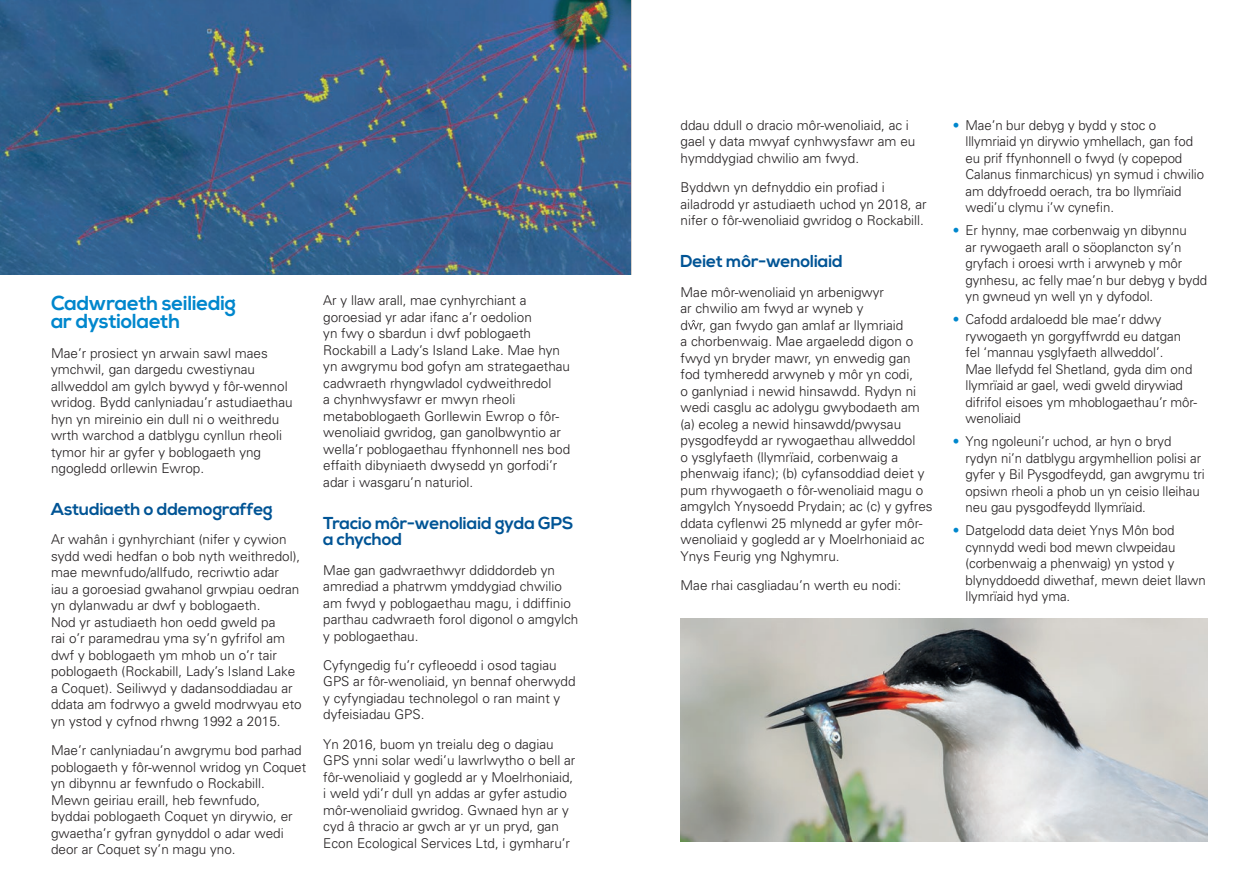
<style>
.page{position:relative;width:1259px;height:893px;background:#fff}
.page>*{position:absolute;margin:0;border:0;box-sizing:border-box;transform-origin:0 0}
.t1{font:700 20.25px/18.8px "Nexa";letter-spacing:-.015em;color:#0087cd}
.Sub_sub_header{font:700 17.25px/16.5px "Nexa";letter-spacing:-.01em;color:#005495}
.Body_copy{font:300 13.5px/16.5px "Univers";color:#231f20}
.s1{color:#0087cd}
</style>
<div class="page">
<svg style="left:688px;top:320px;width:11px;height:9px"></svg>
<img style="left:0;top:0;width:630px;height:275px">
<img style="left:680px;top:619px;width:528px;height:223px">
<p class="t1" style="left:51px;top:294px;width:187px">Cadwraeth seiliedig ar dystiolaeth</p>
<p class="Body_copy" style="left:51px;top:344px;width:243px">Mae’r prosiect yn arwain sawl maes ymchwil, gan dargedu cwestiynau allweddol am gylch bywyd y fôr-wennol wridog. Bydd canlyniadau’r astudiaethau hyn yn mireinio ein dull ni o weithredu wrth warchod a datblygu cynllun rheoli tymor hir ar gyfer y boblogaeth yng ngogledd orllewin Ewrop.</p>
<p class="Sub_sub_header" style="left:51px;top:502px;width:223px">Astudiaeth o ddemograffeg</p>
<p class="Body_copy" style="left:51px;top:531px;width:252px">Ar wahân i gynhyrchiant (nifer y cywion sydd wedi hedfan o bob nyth weithredol), mae mewnfudo/allfudo, recriwtio adar<br>iau a goroesiad gwahanol grwpiau oedran yn dylanwadu ar dwf y boblogaeth.<br>Nod yr astudiaeth hon oedd gweld pa<br>rai o’r paramedrau yma sy’n gyfrifol am dwf y boblogaeth ym mhob un o’r tair poblogaeth (Rockabill, Lady’s Island Lake a Coquet). Seiliwyd y dadansoddiadau ar ddata am fodrwyo a gweld modrwyau eto yn ystod y cyfnod rhwng 1992 a 2015.</p>
<p class="Body_copy" style="left:51px;top:742px;width:257px">Mae’r canlyniadau’n awgrymu bod parhad poblogaeth y fôr-wennol wridog yn Coquet yn dibynnu ar fewnfudo o Rockabill.<br>Mewn geiriau eraill, heb fewnfudo,<br>byddai poblogaeth Coquet yn dirywio, er gwaetha’r gyfran gynyddol o adar wedi deor ar Coquet sy’n magu yno.</p>
<p class="Body_copy" style="left:323px;top:292px;width:248px">Ar y llaw arall, mae cynhyrchiant a goroesiad yr adar ifanc a’r oedolion<br>yn fwy o sbardun i dwf poblogaeth Rockabill a Lady’s Island Lake. Mae hyn yn awgrymu bod gofyn am strategaethau cadwraeth rhyngwladol cydweithredol<br>a chynhwysfawr er mwyn rheoli metaboblogaeth Gorllewin Ewrop o fôr&shy;wenoliaid gwridog, gan ganolbwyntio ar wella’r poblogaethau ffynhonnell nes bod effaith dibyniaeth dwysedd yn gorfodi’r adar i wasgaru’n naturiol.</p>
<p class="Sub_sub_header" style="left:323px;top:515px;width:252px">Tracio môr-wenoliaid gyda GPS a chychod</p>
<p class="Body_copy" style="left:323px;top:561px;width:257px">Mae gan gadwraethwyr ddiddordeb yn amrediad a phatrwm ymddygiad chwilio am fwyd y poblogaethau magu, i ddiffinio parthau cadwraeth forol digonol o amgylch y poblogaethau.</p>
<p class="Body_copy" style="left:323px;top:656px;width:254px">Cyfyngedig fu’r cyfleoedd i osod tagiau GPS ar fôr-wenoliaid, yn bennaf oherwydd y cyfyngiadau technolegol o ran maint y dyfeisiadau GPS.</p>
<p class="Body_copy" style="left:323px;top:735px;width:254px">Yn 2016, buom yn treialu deg o dagiau GPS ynni solar wedi’u lawrlwytho o bell ar fôr-wenoliaid y gogledd ar y Moelrhoniaid, i weld ydi’r dull yn addas ar gyfer astudio môr-wenoliaid gwridog. Gwnaed hyn ar y cyd â thracio ar gwch ar yr un pryd, gan Econ Ecological Services Ltd, i gymharu’r</p>
<p class="Body_copy" style="left:680px;top:117px;width:236px">ddau ddull o dracio môr-wenoliaid, ac i gael y data mwyaf cynhwysfawr am eu hymddygiad chwilio am fwyd.</p>
<p class="Body_copy" style="left:680px;top:179px;width:248px">Byddwn yn defnyddio ein profiad i ailadrodd yr astudiaeth uchod yn 2018, ar nifer o fôr-wenoliaid gwridog o Rockabill.</p>
<p class="Sub_sub_header" style="left:680px;top:254px;width:164px">Deiet môr-wenoliaid</p>
<p class="Body_copy" style="left:680px;top:283px;width:254px">Mae môr-wenoliaid yn arbenigwyr<br>ar chwilio am fwyd ar wyneb y<br>d r, gan fwydo gan amlaf ar llymriaid<br>a chorbenwaig. Mae argaeledd digon o fwyd yn bryder mawr, yn enwedig gan fod tymheredd arwyneb y môr yn codi,<br>o ganlyniad i newid hinsawdd. Rydyn ni wedi casglu ac adolygu gwybodaeth am (a) ecoleg a newid hinsawdd/pwysau pysgodfeydd ar rywogaethau allweddol<br>o ysglyfaeth (llymrïaid, corbenwaig a phenwaig ifanc); (b) cyfansoddiad deiet y pum rhywogaeth o fôr-wenoliaid magu o amgylch Ynysoedd Prydain; ac (c) y gyfres ddata cyflenwi 25 mlynedd ar gyfer môr&shy;wenoliaid y gogledd ar y Moelrhoniaid ac Ynys Feurig yng Nghymru.</p>
<p class="Body_copy" style="left:680px;top:576px;width:222px">Mae rhai casgliadau’n werth eu nodi:</p>
<p class="Body_copy" style="left:965px;top:117px;width:240px;text-indent:-13px"><span class="s1">•</span> Mae’n bur debyg y bydd y stoc o lllymriaid yn dirywio ymhellach, gan fod eu prif ffynhonnell o fwyd (y copepod Calanus finmarchicus) yn symud i chwilio am ddyfroedd oerach, tra bo llymrïaid wedi’u clymu i’w cynefin.</p>
<p class="Body_copy" style="left:965px;top:222px;width:243px;text-indent:-13px"><span class="s1">•</span> Er hynny, mae corbenwaig yn dibynnu<br>ar rywogaeth arall o söoplancton sy’n gryfach i oroesi wrth i arwyneb y môr gynhesu, ac felly mae’n bur debyg y bydd yn gwneud yn well yn y dyfodol.</p>
<p class="Body_copy" style="left:965px;top:311px;width:233px;text-indent:-13px"><span class="s1">•</span> Cafodd ardaloedd ble mae’r ddwy rywogaeth yn gorgyffwrdd eu datgan fel ‘mannau ysglyfaeth allweddol’.<br>Mae llefydd fel Shetland, gyda dim ond llymrïaid ar gael, wedi gweld dirywiad difrifol eisoes ym mhoblogaethau’r môr&shy;wenoliaid</p>
<p class="Body_copy" style="left:965px;top:433px;width:241px;text-indent:-13px"><span class="s1">•</span> Yng ngoleuni’r uchod, ar hyn o bryd rydyn ni’n datblygu argymhellion polisi ar gyfer y Bil Pysgodfeydd, gan awgrymu tri opsiwn rheoli a phob un yn ceisio lleihau neu gau pysgodfeydd llymrïaid.</p>
<p class="Body_copy" style="left:965px;top:522px;width:242px;text-indent:-13px"><span class="s1">•</span> Datgelodd data deiet Ynys Môn bod cynnydd wedi bod mewn clwpeidau (corbenwaig a phenwaig) yn ystod y blynyddoedd diwethaf, mewn deiet llawn llymrïaid hyd yma.</p>
</div>
